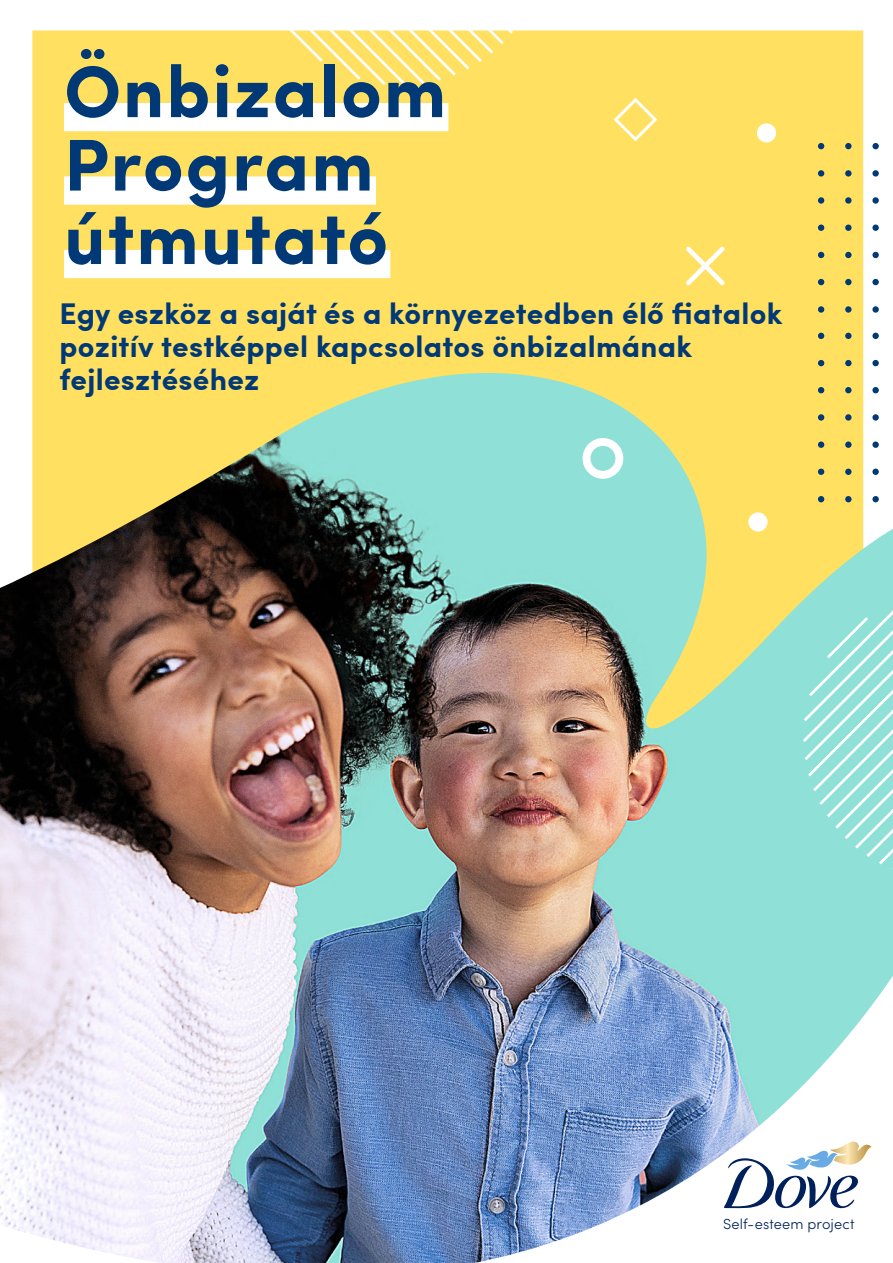
<style>
.page{position:relative;width:893px;height:1263px;background:#fff}
.page>*{position:absolute;margin:0;border:0;box-sizing:border-box;transform-origin:0 0}
.t1{font:700 73.5px/73.5px "Sofia Pro";letter-spacing:.025em;color:#003976}
.t2{font:700 30px/33px "Sofia Pro";letter-spacing:.01em;color:#003976}
.t3{font:300 14.55px "Sofia Pro";letter-spacing:.01em;color:#00205c}
</style>
<div class="page">
<div style="left:32px;top:30px;width:831px;height:343px;background:#ffe061"></div>
<img style="left:0;top:373px;width:893px;height:890px">
<svg style="left:723px;top:1142px;width:148px;height:67px"></svg>
<svg style="left:583px;top:438px;width:40px;height:41px"></svg>
<svg style="left:686px;top:246px;width:39px;height:39px"></svg>
<div style="left:757px;top:123px;width:19px;height:19px;background:#fff;border-radius:50%"></div>
<div style="left:748px;top:512px;width:19px;height:20px;background:#fff;border-radius:50%"></div>
<svg style="left:614px;top:98px;width:43px;height:43px;background:#ffe57d"></svg>
<svg style="left:257px;top:30px;width:272px;height:56px;background:#ffe373"></svg>
<svg style="left:803px;top:593px;width:90px;height:278px;background:#9de3db"></svg>
<svg style="left:818px;top:143px;width:6px;height:6px"></svg>
<svg style="left:845px;top:143px;width:6px;height:6px"></svg>
<div style="left:872px;top:143px;width:7px;height:6px;background:#003976;border-radius:50%"></div>
<div style="left:818px;top:170px;width:6px;height:7px;background:#003976;border-radius:50%"></div>
<div style="left:845px;top:170px;width:6px;height:7px;background:#003976;border-radius:50%"></div>
<div style="left:872px;top:170px;width:7px;height:7px;background:#003976;border-radius:50%"></div>
<div style="left:818px;top:197px;width:6px;height:7px;background:#003976;border-radius:50%"></div>
<div style="left:845px;top:197px;width:6px;height:7px;background:#003976;border-radius:50%"></div>
<svg style="left:872px;top:197px;width:7px;height:7px"></svg>
<svg style="left:818px;top:225px;width:6px;height:6px"></svg>
<svg style="left:845px;top:225px;width:6px;height:6px"></svg>
<div style="left:872px;top:225px;width:7px;height:6px;background:#003976;border-radius:50%"></div>
<svg style="left:818px;top:252px;width:6px;height:6px"></svg>
<svg style="left:845px;top:252px;width:6px;height:6px"></svg>
<div style="left:872px;top:252px;width:7px;height:6px;background:#003976;border-radius:50%"></div>
<svg style="left:818px;top:279px;width:6px;height:6px"></svg>
<svg style="left:845px;top:279px;width:6px;height:6px"></svg>
<div style="left:872px;top:279px;width:7px;height:6px;background:#003976;border-radius:50%"></div>
<div style="left:818px;top:306px;width:6px;height:7px;background:#003976;border-radius:50%"></div>
<div style="left:845px;top:306px;width:6px;height:7px;background:#003976;border-radius:50%"></div>
<svg style="left:872px;top:306px;width:7px;height:7px"></svg>
<svg style="left:818px;top:333px;width:6px;height:6px"></svg>
<svg style="left:845px;top:333px;width:6px;height:6px"></svg>
<div style="left:872px;top:333px;width:7px;height:6px;background:#003976;border-radius:50%"></div>
<svg style="left:818px;top:360px;width:6px;height:6px"></svg>
<svg style="left:845px;top:360px;width:6px;height:6px"></svg>
<div style="left:872px;top:360px;width:7px;height:6px;background:#003976;border-radius:50%"></div>
<svg style="left:818px;top:387px;width:6px;height:6px"></svg>
<svg style="left:845px;top:387px;width:6px;height:6px"></svg>
<div style="left:872px;top:387px;width:7px;height:6px;background:#003976;border-radius:50%"></div>
<div style="left:818px;top:414px;width:6px;height:7px;background:#003976;border-radius:50%"></div>
<div style="left:845px;top:414px;width:6px;height:7px;background:#003976;border-radius:50%"></div>
<svg style="left:872px;top:414px;width:7px;height:7px"></svg>
<div style="left:818px;top:441px;width:6px;height:7px;background:#003976;border-radius:50%"></div>
<div style="left:845px;top:441px;width:6px;height:7px;background:#003976;border-radius:50%"></div>
<div style="left:872px;top:441px;width:7px;height:7px;background:#003976;border-radius:50%"></div>
<svg style="left:818px;top:469px;width:6px;height:6px"></svg>
<svg style="left:845px;top:469px;width:6px;height:6px"></svg>
<div style="left:872px;top:469px;width:7px;height:6px;background:#003976;border-radius:50%"></div>
<svg style="left:818px;top:496px;width:6px;height:6px"></svg>
<svg style="left:845px;top:496px;width:6px;height:6px"></svg>
<div style="left:872px;top:496px;width:7px;height:6px;background:#003976;border-radius:50%"></div>
<div style="left:64px;top:103px;width:384px;height:28px;background:#fff"></div>
<div style="left:64px;top:176px;width:312px;height:29px;background:#fff"></div>
<div style="left:64px;top:250px;width:326px;height:28px;background:#fff"></div>
<h1 class="t1" style="left:64px;top:50px;width:384px">Önbizalom<br>Program útmutató</h1>
<p class="t2" style="left:60px;top:295px;width:724px">Egy eszköz a saját és a környezetedben élő fiatalok pozitív testképpel kapcsolatos önbizalmának fejlesztéséhez</p>
<p class="t3" style="left:723px;top:1213px;width:133px">Self-esteem project</p>
</div>
